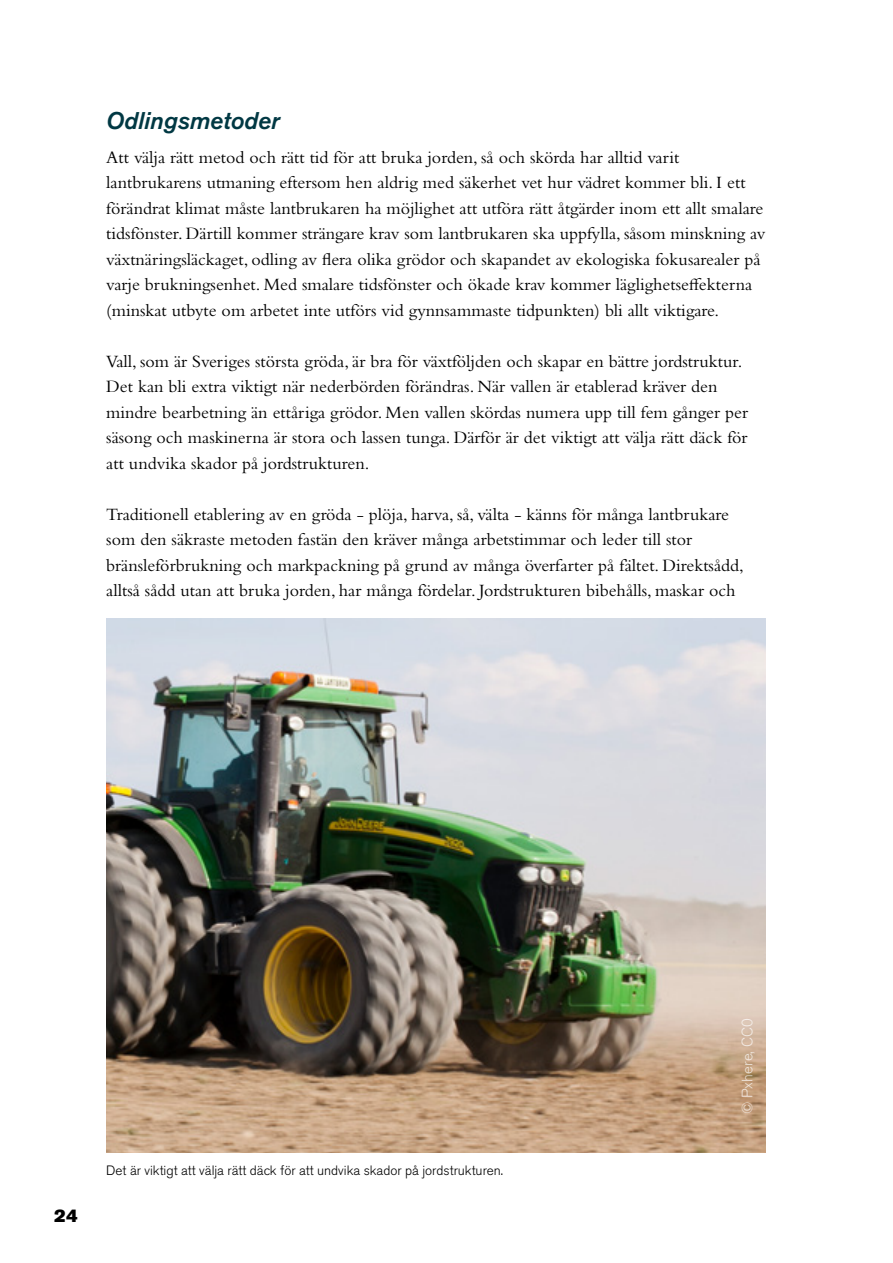
<style>
.page{position:relative;width:893px;height:1263px;background:#fff}
.page>*{position:absolute;margin:0;border:0;box-sizing:border-box;transform-origin:0 0}
.t1{font:italic 500 24px "Akzidenz Grotesk Std";color:#003843}
.t2{font:18px/25.5px "Bembo Std";color:#000}
.t3{font:18px "Akzidenz Grotesk Std Super";color:#000}
.t4{font:300 15px "Akzidenz Grotesk Std";color:#fff}
.t5{font:300 13.5px "Akzidenz Grotesk Std";color:#000}
</style>
<div class="page">
<img style="left:106px;top:619px;width:659px;height:533px">
<h1 class="t1" style="left:106px;top:106px;width:175px">Odlingsmetoder</h1>
<p class="t2" style="left:106px;top:144px;width:660px">Att välja rätt metod och rätt tid för att bruka jorden, så och skörda har alltid varit lantbrukarens utmaning eftersom hen aldrig med säkerhet vet hur vädret kommer bli. I ett förändrat klimat måste lantbrukaren ha möjlighet att utföra rätt åtgärder inom ett allt smalare tidsfönster. Därtill kommer strängare krav som lantbrukaren ska uppfylla, såsom minskning av växtnäringsläckaget, odling av flera olika grödor och skapandet av ekologiska fokusarealer på varje brukningsenhet. Med smalare tidsfönster och ökade krav kommer läglighetseffekterna (minskat utbyte om arbetet inte utförs vid gynnsammaste tidpunkten) bli allt viktigare.</p>
<p class="t2" style="left:106px;top:348px;width:643px">Vall, som är Sveriges största gröda, är bra för växtföljden och skapar en bättre jordstruktur.<br>Det kan bli extra viktigt när nederbörden förändras. När vallen är etablerad kräver den mindre bearbetning än ettåriga grödor. Men vallen skördas numera upp till fem gånger per säsong och maskinerna är stora och lassen tunga. Därför är det viktigt att välja rätt däck för att undvika skador på jordstrukturen.</p>
<p class="t2" style="left:106px;top:501px;width:639px">Traditionell etablering av en gröda - plöja, harva, så, välta - känns för många lantbrukare som den säkraste metoden fastän den kräver många arbetstimmar och leder till stor bränsleförbrukning och markpackning på grund av många överfarter på fältet. Direktsådd, alltså sådd utan att bruka jorden, har många fördelar. Jordstrukturen bibehålls, maskar och</p>
<p class="t3" style="left:54px;top:1206px;width:25px">24</p>
<p class="t5" style="left:106px;top:1163px;width:398px">Det är viktigt att välja rätt däck för att undvika skador på jordstrukturen.</p>
<p class="t4" style="left:739px;top:1114px;width:97px;rotate:-90deg">© Pxhere, CC0</p>
</div>
